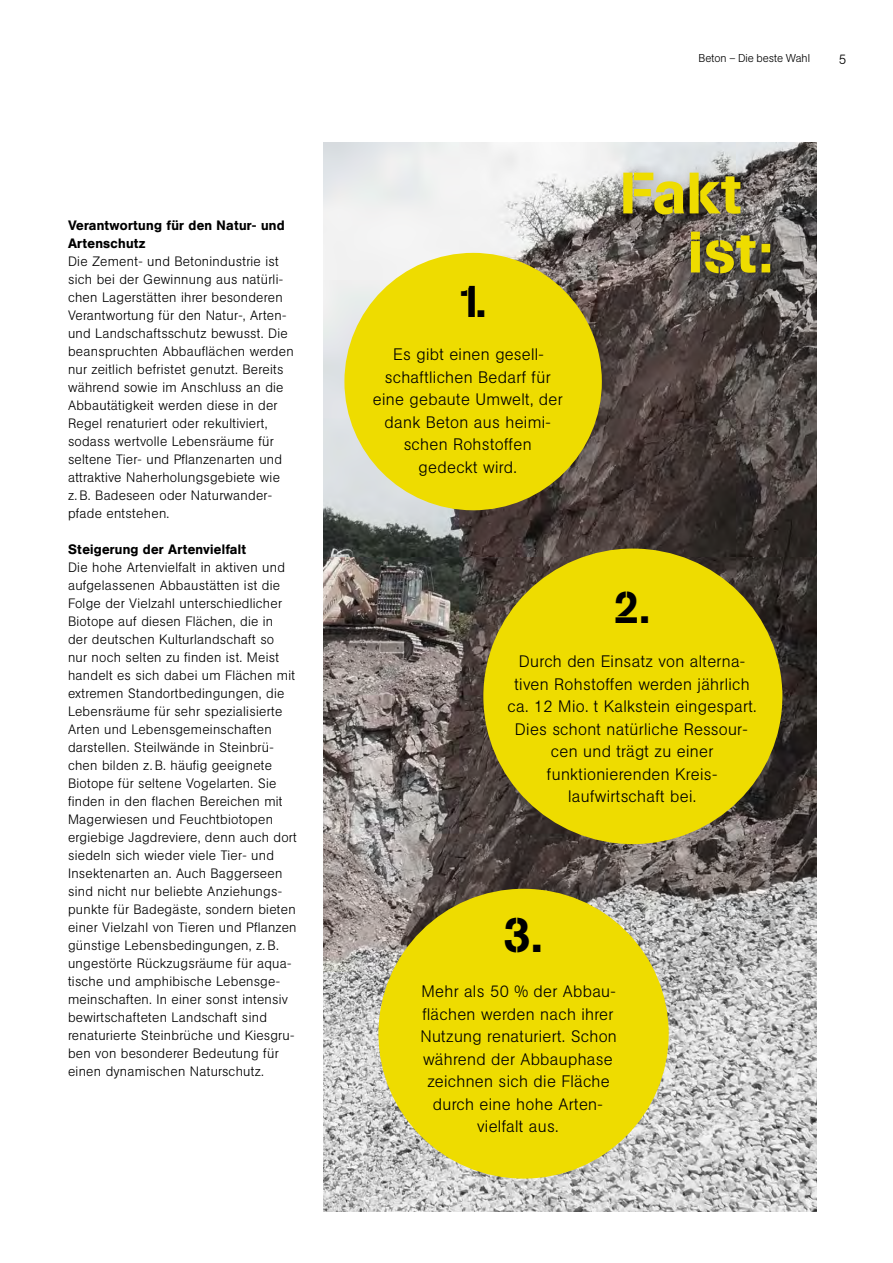
<style>
.page{position:relative;width:893px;height:1263px;background:#fff}
.page>*{position:absolute;margin:0;border:0;box-sizing:border-box;transform-origin:0 0}
.t1{font:57.75px/58.9px "AG Book Std Stencil";color:#eedc00}
.t2{font:49.05px "AG Book Std Stencil";color:#000}
.t3{font:45px "AG Book Std Stencil";color:#000}
.t4{font:300 16.5px/22.5px "AG Book Pro";letter-spacing:.02em;color:#000;text-align:center}
.t5{font:300 13.5px/18px "AG Book Pro";letter-spacing:.02em;color:#000}
.t6{font:500 13.5px/18px "AG Book Pro";letter-spacing:.02em;color:#000}
.t7{font:300 11.25px "AG Book Pro";color:#000}
</style>
<div class="page">
<img style="left:323px;top:142px;width:493px;height:1070px">
<div style="left:344px;top:253px;width:258px;height:257px;background:#eedc00;border-radius:50%"></div>
<div style="left:483px;top:549px;width:299px;height:295px;background:#eedc00;border-radius:50%"></div>
<div style="left:378px;top:889px;width:291px;height:289px;background:#eedc00;border-radius:50%"></div>
<div style="left:612px;top:162px;width:175px;height:128px;background:#000;opacity:.37"></div>
<p class="t6" style="left:68px;top:216px;width:218px">Verantwortung für den Natur- und<br>Artenschutz</p>
<p class="t5" style="left:68px;top:252px;width:227px">Die Zement- und Betonindustrie ist sich bei der Gewinnung aus natürli&shy;chen Lagerstätten ihrer besonderen Verantwortung für den Natur-, Arten&shy;und Landschaftsschutz bewusst. Die beanspruchten Abbauflächen werden nur zeitlich befristet genutzt. Bereits während sowie im Anschluss an die Abbautätigkeit werden diese in der Regel renaturiert oder rekultiviert, sodass wertvolle Lebensräume für seltene Tier- und Pflanzenarten und attraktive Naherholungsgebiete wie<br>z. B. Badeseen oder Naturwander&shy;pfade entstehen.</p>
<p class="t6" style="left:68px;top:540px;width:180px">Steigerung der Artenvielfalt</p>
<p class="t5" style="left:68px;top:558px;width:230px">Die hohe Artenvielfalt in aktiven und aufgelassenen Abbaustätten ist die Folge der Vielzahl unterschiedlicher Biotope auf diesen Flächen, die in<br>der deutschen Kulturlandschaft so<br>nur noch selten zu finden ist. Meist handelt es sich dabei um Flächen mit extremen Standortbedingungen, die Lebensräume für sehr spezialisierte Arten und Lebensgemeinschaften darstellen. Steilwände in Steinbrü&shy;chen bilden z. B. häufig geeignete Biotope für seltene Vogelarten. Sie finden in den flachen Bereichen mit Magerwiesen und Feuchtbiotopen ergiebige Jagdreviere, denn auch dort siedeln sich wieder viele Tier- und Insektenarten an. Auch Baggerseen sind nicht nur beliebte Anziehungs&shy;punkte für Badegäste, sondern bieten einer Vielzahl von Tieren und Pflanzen günstige Lebensbedingungen, z. B. ungestörte Rückzugsräume für aqua&shy;tische und amphibische Lebensge&shy;meinschaften. In einer sonst intensiv bewirtschafteten Landschaft sind renaturierte Steinbrüche und Kiesgru&shy;ben von besonderer Bedeutung für einen dynamischen Naturschutz.</p>
<p class="t7" style="left:699px;top:51px;width:113px">Beton – Die beste Wahl</p>
<p class="t5" style="left:839px;top:50px;width:9px">5</p>
<h3 class="t3" style="left:458px;top:274px;width:31px">1.</h3>
<p class="t4" style="left:373px;top:343px;width:191px">Es gibt einen gesell&shy;schaftlichen Bedarf für eine gebaute Umwelt, der dank Beton aus heimi&shy;schen Rohstoffen gedeckt wird.</p>
<h1 class="t1" style="left:688px;top:165px;width:87px;text-indent:-67px">Fakt ist:</h1>
<h3 class="t3" style="left:614px;top:581px;width:38px">2.</h3>
<p class="t4" style="left:507px;top:650px;width:251px">Durch den Einsatz von alterna&shy;tiven Rohstoffen werden jährlich ca. 12 Mio. t Kalkstein eingespart.<br>Dies schont natürliche Ressour&shy;cen und trägt zu einer funktionierenden Kreis&shy;laufwirtschaft bei.</p>
<h2 class="t2" style="left:503px;top:905px;width:41px">3.</h2>
<p class="t4" style="left:420px;top:980px;width:198px">Mehr als 50 % der Abbau&shy;flächen werden nach ihrer<br>Nutzung renaturiert. Schon während der Abbauphase zeichnen sich die Fläche durch eine hohe Arten&shy;vielfalt aus.</p>
</div>
